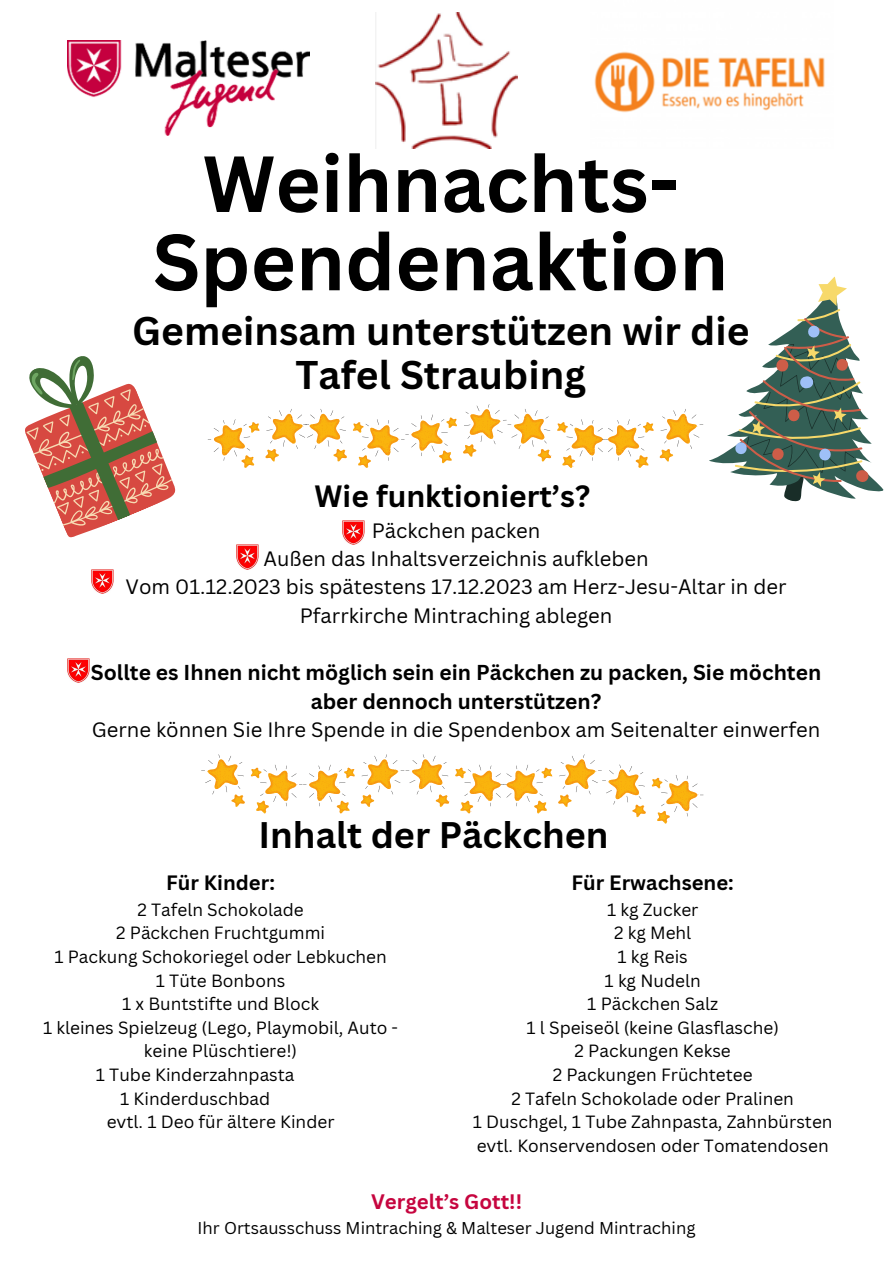
<style>
.page{position:relative;width:893px;height:1263px;background:#fff}
.page>*{position:absolute;margin:0;border:0;box-sizing:border-box;transform-origin:0 0}
.t1{font:700 77.7px/78.3px "Canva Sans";color:#000;text-align:center}
.t2{font:700 39px "Canva Sans";color:#000}
.t3{font:700 36px "Canva Sans";color:#000}
.t4{font:700 30px "Canva Sans";color:#000}
.t5{font:700 21px/29.2px "Canva Sans";color:#000;text-align:center}
.t6{font:700 20.4px "Canva Sans";color:#c6053f}
.t7{font:20.25px/28.1px "Canva Sans";color:#000;text-align:center}
.t8{font:700 20.25px "Canva Sans";color:#000}
.t9{font:17.25px/23.6px "Canva Sans";color:#000;text-align:center}
.t10{font:16.65px "Canva Sans";color:#000}
</style>
<div class="page">
<img style="left:594px;top:51px;width:231px;height:62px">
<img style="left:376px;top:13px;width:141px;height:136px">
<img style="left:67px;top:40px;width:242px;height:96px">
<img style="left:343px;top:520px;width:22px;height:25px">
<img style="left:236px;top:545px;width:22px;height:24px">
<img style="left:91px;top:569px;width:22px;height:24px">
<img style="left:67px;top:659px;width:22px;height:24px">
<svg style="left:201px;top:754px;width:502px;height:69px"></svg>
<svg style="left:25px;top:356px;width:151px;height:182px"></svg>
<svg style="left:208px;top:276px;width:676px;height:226px"></svg>
<p class="t1" style="left:153px;top:143px;width:577px">Weihnachts-<br>Spendenaktion</p>
<p class="t2" style="left:132px;top:303px;width:619px">Gemeinsam unterstützen wir die</p>
<p class="t2" style="left:295px;top:348px;width:292px">Tafel Straubing</p>
<p class="t4" style="left:315px;top:475px;width:277px">Wie funktioniert’s?</p>
<p class="t7" style="left:372px;top:516px;width:170px">Päckchen packen</p>
<p class="t7" style="left:264px;top:544px;width:386px">Außen das Inhaltsverzeichnis aufkleben</p>
<p class="t7" style="left:126px;top:572px;width:662px">Vom 01.12.2023 bis spätestens 17.12.2023 am Herz-Jesu-Altar in der<br>Pfarrkirche Mintraching ablegen</p>
<p class="t5" style="left:91px;top:657px;width:732px">Sollte es Ihnen nicht möglich sein ein Päckchen zu packen, Sie möchten aber dennoch unterstützen?</p>
<p class="t7" style="left:92px;top:715px;width:730px">Gerne können Sie Ihre Spende in die Spendenbox am Seitenalter einwerfen</p>
<p class="t3" style="left:258px;top:810px;width:351px">Inhalt der Päckchen</p>
<p class="t8" style="left:166px;top:869px;width:110px">Für Kinder:</p>
<p class="t9" style="left:137px;top:897px;width:168px">2 Tafeln Schokolade</p>
<p class="t9" style="left:116px;top:921px;width:210px">2 Päckchen Fruchtgummi</p>
<p class="t9" style="left:54px;top:944px;width:334px">1 Packung Schokoriegel oder Lebkuchen</p>
<p class="t9" style="left:156px;top:968px;width:131px">1 Tüte Bonbons</p>
<p class="t9" style="left:122px;top:992px;width:198px">1 x Buntstifte und Block</p>
<p class="t9" style="left:43px;top:1015px;width:357px">1 kleines Spielzeug (Lego, Playmobil, Auto - keine Plüschtiere!)</p>
<p class="t9" style="left:96px;top:1062px;width:200px">1 Tube Kinderzahnpasta</p>
<p class="t9" style="left:120px;top:1086px;width:152px">1 Kinderduschbad</p>
<p class="t9" style="left:107px;top:1110px;width:229px">evtl. 1 Deo für ältere Kinder</p>
<p class="t8" style="left:571px;top:869px;width:164px">Für Erwachsene:</p>
<p class="t9" style="left:607px;top:897px;width:93px">1 kg Zucker</p>
<p class="t9" style="left:614px;top:921px;width:79px">2 kg Mehl</p>
<p class="t9" style="left:617px;top:944px;width:72px">1 kg Reis</p>
<p class="t9" style="left:604px;top:968px;width:98px">1 kg Nudeln</p>
<p class="t9" style="left:587px;top:992px;width:132px">1 Päckchen Salz</p>
<p class="t9" style="left:526px;top:1015px;width:254px">1 l Speiseöl (keine Glasflasche)</p>
<p class="t9" style="left:574px;top:1039px;width:158px">2 Packungen Kekse</p>
<p class="t9" style="left:553px;top:1062px;width:201px">2 Packungen Früchtetee</p>
<p class="t9" style="left:511px;top:1086px;width:284px">2 Tafeln Schokolade oder Pralinen</p>
<p class="t9" style="left:473px;top:1110px;width:361px">1 Duschgel, 1 Tube Zahnpasta, Zahnbürsten</p>
<p class="t9" style="left:477px;top:1133px;width:353px">evtl. Konservendosen oder Tomatendosen</p>
<p class="t6" style="left:371px;top:1187px;width:152px">Vergelt’s Gott!!</p>
<p class="t10" style="left:198px;top:1216px;width:499px">Ihr Ortsausschuss Mintraching &amp; Malteser Jugend Mintraching</p>
</div>
